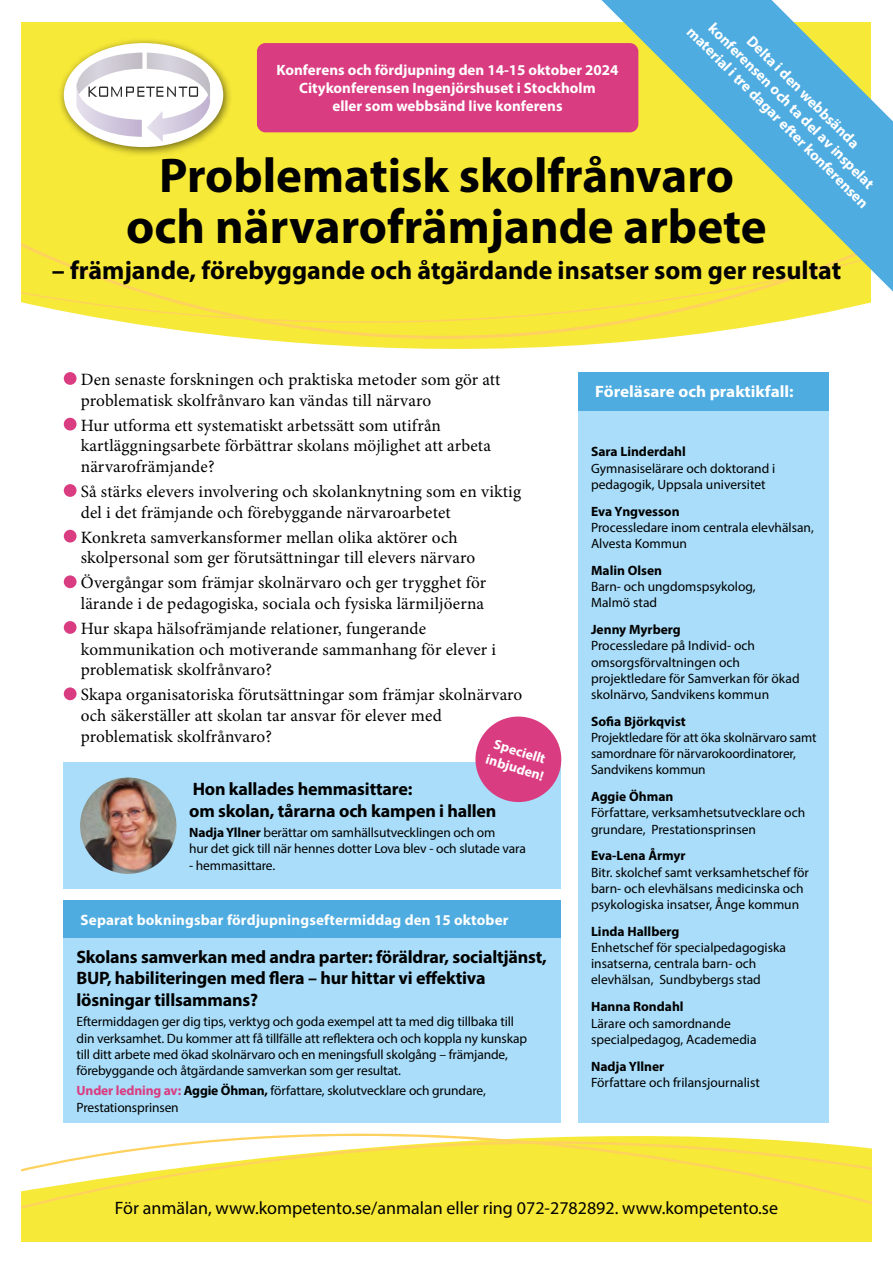
<style>
.page{position:relative;width:893px;height:1263px;background:#fff}
.page>*{position:absolute;margin:0;border:0;box-sizing:border-box;transform-origin:0 0}
.t1{font:700 48.9px/51px "Myriad Pro";color:#000;text-align:center}
.t2{font:700 25.95px "Myriad Pro";color:#000}
.t3{font:700 18px/21.6px "Myriad Pro";letter-spacing:-.01em;color:#000}
.t4{font:18px "Myriad Pro";color:#000}
.t5{font:17.25px/20.7px "Minion Pro";letter-spacing:.005em;color:#000}
.t6{font:700 16.5px "Myriad Pro";color:#fff;scale:1.04 1}
.t7{font:700 15px/18px "Myriad Pro";color:#fff;text-align:center}
.t8{font:700 13.8px/16.6px "Myriad Pro";color:#fff}
.t9{font:13.5px/16.2px "Myriad Pro";letter-spacing:-.005em;color:#000}
.t10{font:700 13.5px "Myriad Pro";color:#000}
.s1{font-weight:700}
.s2{font-weight:700;color:#da3c81}
</style>
<div class="page">
<svg style="left:21px;top:22px;width:580px;height:363px;fill:#f7e938"></svg>
<svg style="left:21px;top:203px;width:719px;height:158px"></svg>
<svg style="left:21px;top:213px;width:850px;height:115px;background:#f7e941"></svg>
<svg style="left:21px;top:1089px;width:851px;height:153px"></svg>
<svg style="left:21px;top:1126px;width:851px;height:3px"></svg>
<svg style="left:21px;top:1129px;width:851px;height:109px;fill:#f7e938"></svg>
<div style="left:58px;top:36px;width:176px;height:122px;background:#000;opacity:.55"></div>
<div style="left:64px;top:43px;width:159px;height:104px;background:#fff;border-radius:50%"></div>
<svg style="left:76px;top:53px;width:135px;height:89px"></svg>
<div style="left:257px;top:43px;width:381px;height:89px;background:#da3c81;border-radius:9px"></div>
<svg style="left:601px;top:0;width:292px;height:291px;background:#b0ca8c"></svg>
<div style="left:64px;top:372px;width:13px;height:13px;background:#da3c81;border-radius:50%"></div>
<div style="left:64px;top:418px;width:13px;height:12px;background:#da3c81;border-radius:50%"></div>
<div style="left:64px;top:484px;width:13px;height:13px;background:#da3c81;border-radius:50%"></div>
<div style="left:64px;top:530px;width:13px;height:12px;background:#da3c81;border-radius:50%"></div>
<div style="left:64px;top:575px;width:13px;height:13px;background:#da3c81;border-radius:50%"></div>
<div style="left:64px;top:621px;width:13px;height:13px;background:#da3c81;border-radius:50%"></div>
<div style="left:64px;top:687px;width:13px;height:13px;background:#da3c81;border-radius:50%"></div>
<div style="left:578px;top:410px;width:251px;height:713px;background:#a9ddf9"></div>
<div style="left:64px;top:900px;width:497px;height:38px;background:#4eace1"></div>
<div style="left:578px;top:372px;width:251px;height:38px;background:#4eace1"></div>
<div style="left:64px;top:938px;width:497px;height:185px;background:#a9ddf9"></div>
<div style="left:64px;top:762px;width:497px;height:127px;background:#a9ddf9"></div>
<svg style="left:475px;top:716px;width:87px;height:86px"></svg>
<img style="left:80px;top:777px;width:96px;height:97px;border-radius:48px">
<p class="t7" style="left:718px;top:19px;width:229px;rotate:45deg">konferensen och ta del av inspelat</p>
<p class="t7" style="left:696px;top:22px;width:251px;rotate:45deg">material i tre dagar efter konferensen</p>
<p class="t7" style="left:756px;top:32px;width:153px;rotate:45deg">Delta i den webbsända</p>
<p class="t7" style="left:277px;top:61px;width:343px">Konferens och fördjupning den 14-15 oktober 2024<br>Citykonferensen Ingenjörshuset i Stockholm<br>eller som webbsänd live konferens</p>
<h1 class="t1" style="left:126px;top:149px;width:642px">Problematisk skolfrånvaro och närvarofrämjande arbete</h1>
<h2 class="t2" style="left:52px;top:253px;width:791px">– främjande, förebyggande och åtgärdande insatser som ger resultat</h2>
<p class="t5" style="left:81px;top:369px;width:421px">Den senaste forskningen och praktiska metoder som gör att problematisk skolfrånvaro kan vändas till närvaro</p>
<p class="t5" style="left:81px;top:415px;width:412px">Hur utforma ett systematiskt arbetssätt som utifrån kartläggningsarbete förbättrar skolans möjlighet att arbeta närvarofrämjande?</p>
<p class="t5" style="left:81px;top:481px;width:442px">Så stärks elevers involvering och skolanknytning som en viktig del i det främjande och förebyggande närvaroarbetet</p>
<p class="t5" style="left:81px;top:527px;width:396px">Konkreta samverkansformer mellan olika aktörer och skolpersonal som ger förutsättningar till elevers närvaro</p>
<p class="t5" style="left:81px;top:572px;width:407px">Övergångar som främjar skolnärvaro och ger trygghet för lärande i de pedagogiska, sociala och fysiska lärmiljöerna</p>
<p class="t5" style="left:81px;top:618px;width:417px">Hur skapa hälsofrämjande relationer, fungerande kommunikation och motiverande sammanhang för elever i problematisk skolfrånvaro?</p>
<p class="t5" style="left:81px;top:684px;width:443px">Skapa organisatoriska förutsättningar som främjar skolnärvaro och säkerställer att skolan tar ansvar för elever med problematisk skolfrånvaro?</p>
<p class="t8" style="left:494px;top:734px;width:61px;rotate:17deg">Speciellt inbjuden!</p>
<h3 class="t3" style="left:189px;top:777px;width:309px">Hon kallades hemmasittare:<br>om skolan, tårarna och kampen i hallen</h3>
<p class="t9" style="left:189px;top:824px;width:338px"><span class="s1">Nadja Yllner</span> berättar om samhällsutvecklingen och om<br>hur det gick till när hennes dotter Lova blev - och slutade vara</p>
<p class="t9" style="left:189px;top:857px;width:88px">- hemmasittare.</p>
<p class="t7" style="left:81px;top:910px;width:429px">Separat bokningsbar fördjupningseftermiddag den 15 oktober</p>
<h3 class="t3" style="left:77px;top:945px;width:472px">Skolans samverkan med andra parter: föräldrar, socialtjänst,<br>BUP, habiliteringen med flera – hur hittar vi effektiva lösningar tillsammans?</h3>
<p class="t9" style="left:77px;top:1013px;width:452px">Eftermiddagen ger dig tips, verktyg och goda exempel att ta med dig tillbaka till din verksamhet. Du kommer att få tillfälle att reflektera och och koppla ny kunskap till ditt arbete med ökad skolnärvaro och en meningsfull skolgång – främjande, förebyggande och åtgärdande samverkan som ger resultat.</p>
<p class="t9" style="left:77px;top:1082px;width:411px"><span class="s2">Under ledning av:</span> <span class="s1">Aggie Öhman,</span> författare, skolutvecklare och grundare,<br>Prestationsprinsen</p>
<p class="t6" style="left:595px;top:381px;width:192px">Föreläsare och praktikfall:</p>
<p class="t10" style="left:591px;top:443px;width:96px">Sara Linderdahl</p>
<p class="t9" style="left:591px;top:460px;width:186px">Gymnasiselärare och doktorand i pedagogik, Uppsala universitet</p>
<p class="t10" style="left:591px;top:502px;width:90px">Eva Yngvesson</p>
<p class="t9" style="left:591px;top:519px;width:224px">Processledare inom centrala elevhälsan,<br>Alvesta Kommun</p>
<p class="t10" style="left:591px;top:561px;width:72px">Malin Olsen</p>
<p class="t9" style="left:591px;top:578px;width:166px">Barn- och ungdomspsykolog,<br>Malmö stad</p>
<p class="t10" style="left:591px;top:621px;width:91px">Jenny Myrberg</p>
<p class="t9" style="left:591px;top:637px;width:210px">Processledare på Individ- och omsorgsförvaltningen och projektledare för Samverkan för ökad skolnärvo, Sandvikens kommun</p>
<p class="t10" style="left:591px;top:712px;width:96px">Sofia Björkqvist</p>
<p class="t9" style="left:591px;top:729px;width:227px">Projektledare för att öka skolnärvaro samt samordnare för närvarokoordinatorer,<br>Sandvikens kommun</p>
<p class="t10" style="left:591px;top:788px;width:84px">Aggie Öhman</p>
<p class="t9" style="left:591px;top:804px;width:216px">Författare, verksamhetsutvecklare och grundare, Prestationsprinsen</p>
<p class="t10" style="left:591px;top:847px;width:96px">Eva-Lena Årmyr</p>
<p class="t9" style="left:591px;top:864px;width:219px">Bitr. skolchef samt verksamhetschef för barn- och elevhälsans medicinska och psykologiska insatser, Ånge kommun</p>
<p class="t10" style="left:591px;top:922px;width:90px">Linda Hallberg</p>
<p class="t9" style="left:591px;top:939px;width:197px">Enhetschef för specialpedagogiska insatserna, centrala barn- och elevhälsan, Sundbybergs stad</p>
<p class="t10" style="left:591px;top:998px;width:94px">Hanna Rondahl</p>
<p class="t9" style="left:591px;top:1015px;width:167px">Lärare och samordnande specialpedagog, Academedia</p>
<p class="t10" style="left:591px;top:1057px;width:75px">Nadja Yllner</p>
<p class="t9" style="left:591px;top:1074px;width:170px">Författare och frilansjournalist</p>
<h3 class="t4" style="left:115px;top:1197px;width:665px">För anmälan, www.kompetento.se/anmalan eller ring 072-2782892. www.kompetento.se</h3>
</div>
